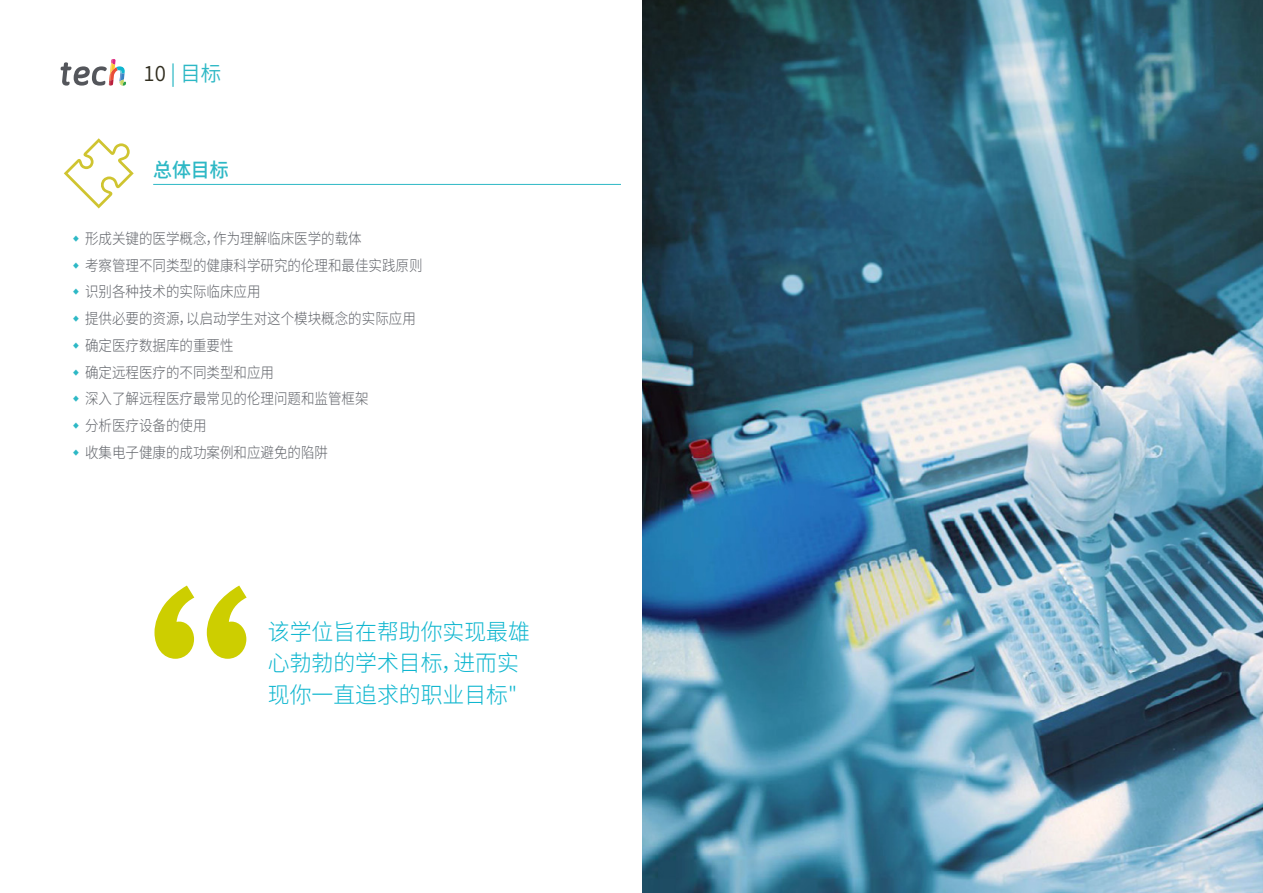
<style>
.page{position:relative;width:1263px;height:893px;background:#fff}
.page>*{position:absolute;margin:0;border:0;box-sizing:border-box;transform-origin:0 0}
.t1{font:300 22.5px/31.5px "Source Han Sans CN";color:#0fb6cf}
.t2{font:21px "Source Han Sans CN";color:#2db8c5}
.t3{font:500 19.5px "Source Han Sans CN";color:#2db8c5}
.t4{font:300 15px/26.7px "Source Han Sans CN";color:#61646a;scale:.9 1}
.s1{color:#312e20}
</style>
<div class="page">
<hr style="left:153px;top:184px;width:468px;height:1px;background:#2db8c5">
<svg style="left:64px;top:138px;width:70px;height:70px"></svg>
<svg style="left:61px;top:59px;width:65px;height:27px"></svg>
<img style="left:642px;top:0;width:621px;height:893px">
<svg style="left:154px;top:585px;width:93px;height:74px"></svg>
<h2 class="t2" style="left:144px;top:61px;width:79px"><span class="s1">10</span> | 目标</h2>
<h3 class="t3" style="left:153px;top:159px;width:77px">总体目标</h3>
<p class="t4" style="left:85px;top:225px;width:377px">形成关键的医学概念，作为理解临床医学的载体<br>考察管理不同类型的健康科学研究的伦理和最佳实践原则识别各种技术的实际临床应用<br>提供必要的资源，以启动学生对这个模块概念的实际应用确定医疗数据库的重要性<br>确定远程医疗的不同类型和应用<br>深入了解远程医疗最常见的伦理问题和监管框架<br>分析医疗设备的使用<br>收集电子健康的成功案例和应避免的陷阱</p>
<h1 class="t1" style="left:268px;top:616px;width:263px">该学位旨在帮助你实现最雄心勃勃的学术目标，进而实现你一直追求的职业目标"</h1>
</div>
